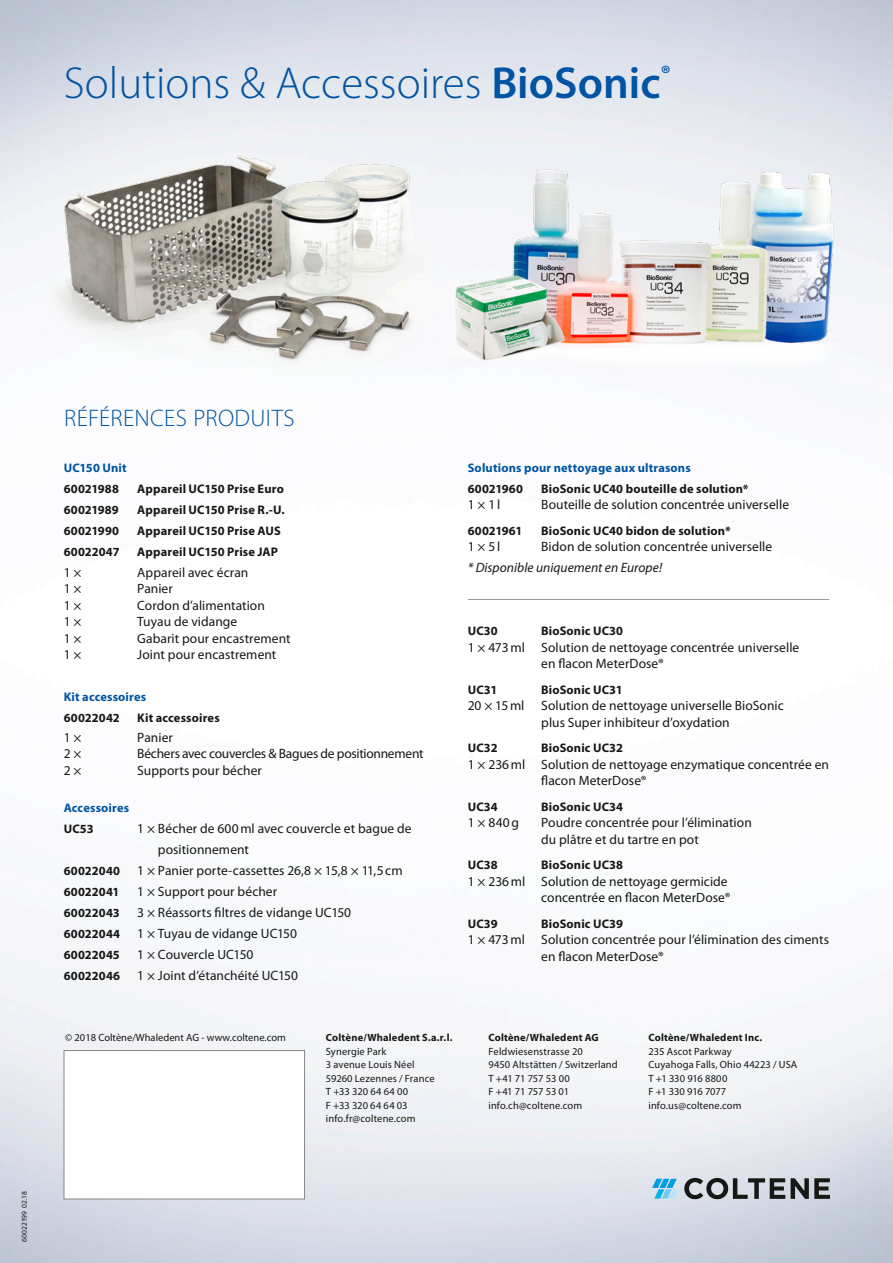
<style>
.page{position:relative;width:893px;height:1263px;background:#fff}
.page>*{position:absolute;margin:0;border:0;box-sizing:border-box;transform-origin:0 0}
.t1{font:300 45px "Myriad Pro";color:#0054a3}
.t2{font:300 24px "Myriad Pro";letter-spacing:.02em;color:#0054a3}
.t3{font:13.5px/16.5px "Myriad Pro";letter-spacing:.005em;color:#171715}
.t4{font:13.5px "Myriad Pro";letter-spacing:-.02em;color:#171715}
.t5{font:italic 13.5px "Myriad Pro";letter-spacing:.005em;color:#171715}
.t6{font:700 12.45px "Myriad Pro";letter-spacing:.01em;color:#171715}
.t7{font:700 12.45px "Myriad Pro";letter-spacing:.01em;color:#0054a3}
.t8{font:10.5px/13.5px "Myriad Pro";letter-spacing:.01em;color:#171715}
.t9{font:700 10.5px "Myriad Pro";letter-spacing:.02em;color:#171715}
.t10{font:7.5px "Myriad Pro";color:#171715}
.s1{font-weight:600}
</style>
<div class="page">
<svg style="left:791px;top:1178px;width:39px;height:21px"></svg>
<svg style="left:652px;top:1178px;width:133px;height:21px;background:#8798a3"></svg>
<svg style="left:64px;top:1050px;width:241px;height:149px"></svg>
<img style="left:462px;top:145px;width:390px;height:229px">
<img style="left:13px;top:130px;width:449px;height:245px">
<hr style="left:468px;top:599px;width:361px;height:1px;background:#9c9c9c">
<h1 class="t1" style="left:64px;top:58px;width:608px">Solutions &amp; Accessoires <span class="s1">BioSonic</span><sup>®</sup></h1>
<p class="t10" style="left:20px;top:1242px;width:52px;rotate:-90deg">60022199 02.18</p>
<h2 class="t2" style="left:64px;top:405px;width:232px">RÉFÉRENCES PRODUITS</h2>
<p class="t7" style="left:64px;top:461px;width:64px">UC150 Unit</p>
<p class="t6" style="left:64px;top:482px;width:57px">60021988</p>
<p class="t6" style="left:137px;top:482px;width:148px">Appareil UC150 Prise Euro</p>
<p class="t6" style="left:64px;top:503px;width:57px">60021989</p>
<p class="t6" style="left:137px;top:503px;width:149px">Appareil UC150 Prise R.-U.</p>
<p class="t6" style="left:64px;top:524px;width:57px">60021990</p>
<p class="t6" style="left:137px;top:524px;width:145px">Appareil UC150 Prise AUS</p>
<p class="t6" style="left:64px;top:545px;width:57px">60022047</p>
<p class="t6" style="left:137px;top:545px;width:142px">Appareil UC150 Prise JAP</p>
<p class="t3" style="left:64px;top:564px;width:19px">1×</p>
<p class="t3" style="left:137px;top:564px;width:113px">Appareil avec écran</p>
<p class="t3" style="left:64px;top:581px;width:19px">1×</p>
<p class="t3" style="left:137px;top:581px;width:37px">Panier</p>
<p class="t3" style="left:64px;top:597px;width:19px">1×</p>
<p class="t3" style="left:137px;top:597px;width:129px">Cordon d’alimentation</p>
<p class="t3" style="left:64px;top:614px;width:19px">1×</p>
<p class="t3" style="left:137px;top:614px;width:102px">Tuyau de vidange</p>
<p class="t3" style="left:64px;top:630px;width:19px">1×</p>
<p class="t3" style="left:137px;top:630px;width:155px">Gabarit pour encastrement</p>
<p class="t3" style="left:64px;top:647px;width:19px">1×</p>
<p class="t3" style="left:137px;top:647px;width:141px">Joint pour encastrement</p>
<p class="t7" style="left:64px;top:690px;width:84px">Kit accessoires</p>
<p class="t6" style="left:64px;top:711px;width:57px">60022042</p>
<p class="t6" style="left:137px;top:711px;width:84px">Kit accessoires</p>
<p class="t3" style="left:64px;top:729px;width:19px">1×</p>
<p class="t3" style="left:137px;top:729px;width:37px">Panier</p>
<p class="t3" style="left:64px;top:746px;width:19px">2×</p>
<p class="t4" style="left:137px;top:746px;width:288px">Béchers avec couvercles &amp; Bagues de positionnement</p>
<p class="t3" style="left:64px;top:762px;width:19px">2×</p>
<p class="t3" style="left:137px;top:762px;width:126px">Supports pour bécher</p>
<p class="t7" style="left:64px;top:801px;width:67px">Accessoires</p>
<p class="t6" style="left:64px;top:822px;width:31px">UC53</p>
<p class="t3" style="left:158px;top:818px;width:255px;line-height:21px;text-indent:-21px">1 × Bécher de 600ml avec couvercle et bague de positionnement</p>
<p class="t6" style="left:64px;top:864px;width:58px">60022040</p>
<p class="t3" style="left:137px;top:863px;width:267px">1 × Panier porte-cassettes 26,8 × 15,8 × 11,5cm</p>
<p class="t6" style="left:64px;top:885px;width:57px">60022041</p>
<p class="t3" style="left:137px;top:884px;width:141px">1 × Support pour bécher</p>
<p class="t6" style="left:64px;top:906px;width:58px">60022043</p>
<p class="t3" style="left:137px;top:905px;width:215px">3 × Réassorts filtres de vidange UC150</p>
<p class="t6" style="left:64px;top:927px;width:58px">60022044</p>
<p class="t3" style="left:137px;top:926px;width:161px">1 × Tuyau de vidange UC150</p>
<p class="t6" style="left:64px;top:948px;width:58px">60022045</p>
<p class="t3" style="left:137px;top:947px;width:118px">1 × Couvercle UC150</p>
<p class="t6" style="left:64px;top:969px;width:58px">60022046</p>
<p class="t3" style="left:137px;top:968px;width:162px">1 × Joint d’étanchéité UC150</p>
<p class="t7" style="left:468px;top:461px;width:225px">Solutions pour nettoyage aux ultrasons</p>
<p class="t6" style="left:468px;top:482px;width:57px">60021960</p>
<p class="t6" style="left:541px;top:482px;width:209px">BioSonic UC40 bouteille de solution*</p>
<p class="t3" style="left:468px;top:497px;width:34px">1× 1l</p>
<p class="t3" style="left:541px;top:497px;width:249px">Bouteille de solution concentrée universelle</p>
<p class="t6" style="left:468px;top:524px;width:56px">60021961</p>
<p class="t6" style="left:541px;top:524px;width:191px">BioSonic UC40 bidon de solution*</p>
<p class="t3" style="left:468px;top:539px;width:34px">1× 5l</p>
<p class="t3" style="left:541px;top:539px;width:233px">Bidon de solution concentrée universelle</p>
<p class="t5" style="left:468px;top:560px;width:196px">* Disponible uniquement en Europe!</p>
<p class="t6" style="left:468px;top:624px;width:32px">UC30</p>
<p class="t6" style="left:541px;top:624px;width:83px">BioSonic UC30</p>
<p class="t3" style="left:541px;top:639px;width:260px;text-indent:-74px">1 × 473ml Solution de nettoyage concentrée universelle en flacon MeterDose®</p>
<p class="t6" style="left:468px;top:683px;width:31px">UC31</p>
<p class="t6" style="left:541px;top:683px;width:83px">BioSonic UC31</p>
<p class="t3" style="left:541px;top:698px;width:244px;text-indent:-73px">20 × 15ml Solution de nettoyage universelle BioSonic plus Super inhibiteur d’oxydation</p>
<p class="t6" style="left:468px;top:741px;width:31px">UC32</p>
<p class="t6" style="left:541px;top:741px;width:83px">BioSonic UC32</p>
<p class="t3" style="left:541px;top:756px;width:289px;text-indent:-73px">1 × 236ml Solution de nettoyage enzymatique concentrée en flacon MeterDose®</p>
<p class="t6" style="left:468px;top:800px;width:32px">UC34</p>
<p class="t6" style="left:541px;top:800px;width:83px">BioSonic UC34</p>
<p class="t3" style="left:468px;top:815px;width:53px">1 × 840g</p>
<p class="t3" style="left:541px;top:815px;width:212px">Poudre concentrée pour l’élimination du plâtre et du tartre en pot</p>
<p class="t6" style="left:468px;top:858px;width:32px">UC38</p>
<p class="t6" style="left:541px;top:858px;width:83px">BioSonic UC38</p>
<p class="t3" style="left:468px;top:873px;width:264px;text-align:right">1 × 236ml Solution de nettoyage germicide concentrée en flacon MeterDose®</p>
<p class="t6" style="left:468px;top:917px;width:31px">UC39</p>
<p class="t6" style="left:541px;top:917px;width:83px">BioSonic UC39</p>
<p class="t3" style="left:541px;top:932px;width:289px;text-indent:-74px">1 × 473ml Solution concentrée pour l’élimination des ciments en flacon MeterDose®</p>
<p class="t8" style="left:65px;top:1031px;width:222px">© 2018 Coltène/Whaledent AG - www.coltene.com</p>
<p class="t9" style="left:488px;top:1032px;width:112px">Coltène/Whaledent AG</p>
<p class="t8" style="left:488px;top:1045px;width:131px">Feldwiesenstrasse 20<br>9450 Altstätten / Switzerland<br>T +41 71 757 53 00<br>F +41 71 757 53 01 info.ch@coltene.com</p>
<p class="t9" style="left:326px;top:1032px;width:128px">Coltène/Whaledent S.a.r.l.</p>
<p class="t8" style="left:326px;top:1045px;width:110px">Synergie Park<br>3 avenue Louis Néel<br>59260 Lezennes / France<br>T +33 320 64 64 00<br>F +33 320 64 64 03 info.fr@coltene.com</p>
<p class="t9" style="left:648px;top:1032px;width:115px">Coltène/Whaledent Inc.</p>
<p class="t8" style="left:648px;top:1045px;width:150px">235 Ascot Parkway<br>Cuyahoga Falls, Ohio 44223 / USA<br>T +1 330 916 8800<br>F +1 330 916 7077 info.us@coltene.com</p>
</div>
